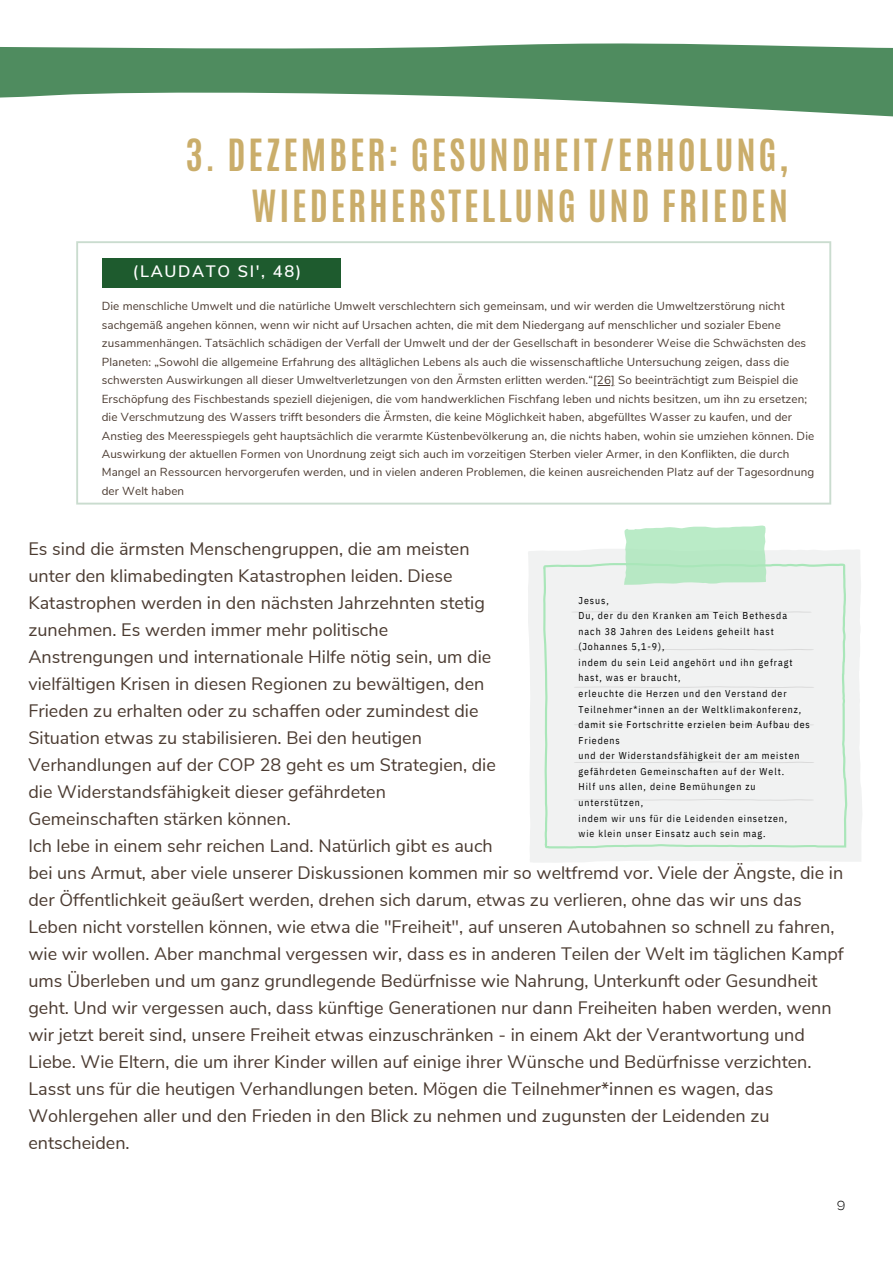
<style>
.page{position:relative;width:893px;height:1264px;background:#fff}
.page>*{position:absolute;margin:0;border:0;box-sizing:border-box;transform-origin:0 0}
.t1{font:700 37.05px/50.8px "Antonio";letter-spacing:.075em;color:#caad6a;text-align:right}
.t2{font:18px/27px "Nunito Sans";color:#4b3b31}
.t3{font:600 16.5px "Nunito Sans";letter-spacing:.1em;color:#fff}
.t4{font:16.5px "Darker Grotesque";color:#000}
.t5{font:11.7px/18.5px "Nunito Sans";letter-spacing:.01em;color:#4b3b31}
.t6{font:9.9px/15.6px "IBM Plex Sans Cond";letter-spacing:.095em;color:#000}
</style>
<div class="page">
<svg style="left:76px;top:241px;width:755px;height:263px"></svg>
<div style="left:102px;top:258px;width:238px;height:29px;background:#1e5b2e"></div>
<svg style="left:528px;top:549px;width:334px;height:313px;fill:#f1f2f2"></svg>
<svg style="left:543px;top:563px;width:304px;height:285px;fill:#f1f2f2"></svg>
<svg style="left:624px;top:525px;width:142px;height:60px"></svg>
<div style="left:570px;top:611px;width:245px;height:189px;background:#f1f2f2"></div>
<svg style="left:593px;top:385px;width:22px;height:1px"></svg>
<svg style="left:0;top:43px;width:892px;height:74px;fill:#4f8c5f"></svg>
<p class="t1" style="left:185px;top:130px;width:604px">3. DEZEMBER: GESUNDHEIT/ERHOLUNG,<br>WIEDERHERSTELLUNG UND FRIEDEN</p>
<p class="t3" style="left:133px;top:260px;width:170px">(LAUDATO SI', 48)</p>
<p class="t5" style="left:102px;top:297px;width:714px">Die menschliche Umwelt und die natürliche Umwelt verschlechtern sich gemeinsam, und wir werden die Umweltzerstörung nicht sachgemäß angehen können, wenn wir nicht auf Ursachen achten, die mit dem Niedergang auf menschlicher und sozialer Ebene zusammenhängen. Tatsächlich schädigen der Verfall der Umwelt und der der Gesellschaft in besonderer Weise die Schwächsten des Planeten: „Sowohl die allgemeine Erfahrung des alltäglichen Lebens als auch die wissenschaftliche Untersuchung zeigen, dass die schwersten Auswirkungen all dieser Umweltverletzungen von den Ärmsten erlitten werden.“[26] So beeinträchtigt zum Beispiel die Erschöpfung des Fischbestands speziell diejenigen, die vom handwerklichen Fischfang leben und nichts besitzen, um ihn zu ersetzen; die Verschmutzung des Wassers trifft besonders die Ärmsten, die keine Möglichkeit haben, abgefülltes Wasser zu kaufen, und der Anstieg des Meeresspiegels geht hauptsächlich die verarmte Küstenbevölkerung an, die nichts haben, wohin sie umziehen können. Die Auswirkung der aktuellen Formen von Unordnung zeigt sich auch im vorzeitigen Sterben vieler Armer, in den Konflikten, die durch Mangel an Ressourcen hervorgerufen werden, und in vielen anderen Problemen, die keinen ausreichenden Platz auf der Tagesordnung der Welt haben</p>
<p class="t2" style="left:28px;top:536px;width:469px">Es sind die ärmsten Menschengruppen, die am meisten unter den klimabedingten Katastrophen leiden. Diese Katastrophen werden in den nächsten Jahrzehnten stetig zunehmen. Es werden immer mehr politische Anstrengungen und internationale Hilfe nötig sein, um die vielfältigen Krisen in diesen Regionen zu bewältigen, den Frieden zu erhalten oder zu schaffen oder zumindest die Situation etwas zu stabilisieren. Bei den heutigen Verhandlungen auf der COP 28 geht es um Strategien, die die Widerstandsfähigkeit dieser gefährdeten Gemeinschaften stärken können.</p>
<p class="t2" style="left:28px;top:832px;width:466px">Ich lebe in einem sehr reichen Land. Natürlich gibt es auch</p>
<p class="t6" style="left:578px;top:592px;width:32px">Jesus,</p>
<p class="t6" style="left:578px;top:607px;width:210px">Du, der du den Kranken am Teich Bethesda nach 38 Jahren des Leidens geheilt hast (Johannes 5,1-9),</p>
<p class="t6" style="left:578px;top:654px;width:215px">indem du sein Leid angehört und ihn gefragt hast, was er braucht,</p>
<p class="t6" style="left:578px;top:685px;width:224px">erleuchte die Herzen und den Verstand der<br>Teilnehmer*innen an der Weltklimakonferenz,</p>
<p class="t6" style="left:578px;top:716px;width:233px">damit sie Fortschritte erzielen beim Aufbau des<br>Friedens</p>
<p class="t6" style="left:578px;top:747px;width:222px">und der Widerstandsfähigkeit der am meisten gefährdeten Gemeinschaften auf der Welt.</p>
<p class="t6" style="left:578px;top:779px;width:178px">Hilf uns allen, deine Bemühungen zu unterstützen,</p>
<p class="t6" style="left:578px;top:810px;width:210px">indem wir uns für die Leidenden einsetzen,</p>
<p class="t6" style="left:578px;top:825px;width:188px">wie klein unser Einsatz auch sein mag.</p>
<p class="t2" style="left:28px;top:859px;width:816px">bei uns Armut, aber viele unserer Diskussionen kommen mir so weltfremd vor. Viele der Ängste, die in der Öffentlichkeit geäußert werden, drehen sich darum, etwas zu verlieren, ohne das wir uns das Leben nicht vorstellen können, wie etwa die "Freiheit", auf unseren Autobahnen so schnell zu fahren, wie wir wollen. Aber manchmal vergessen wir, dass es in anderen Teilen der Welt im täglichen Kampf ums Überleben und um ganz grundlegende Bedürfnisse wie Nahrung, Unterkunft oder Gesundheit geht. Und wir vergessen auch, dass künftige Generationen nur dann Freiheiten haben werden, wenn wir jetzt bereit sind, unsere Freiheit etwas einzuschränken - in einem Akt der Verantwortung und Liebe. Wie Eltern, die um ihrer Kinder willen auf einige ihrer Wünsche und Bedürfnisse verzichten.</p>
<p class="t2" style="left:28px;top:1075px;width:746px">Lasst uns für die heutigen Verhandlungen beten. Mögen die Teilnehmer*innen es wagen, das<br>Wohlergehen aller und den Frieden in den Blick zu nehmen und zugunsten der Leidenden zu entscheiden.</p>
<p class="t4" style="left:836px;top:1192px;width:10px">9</p>
</div>
